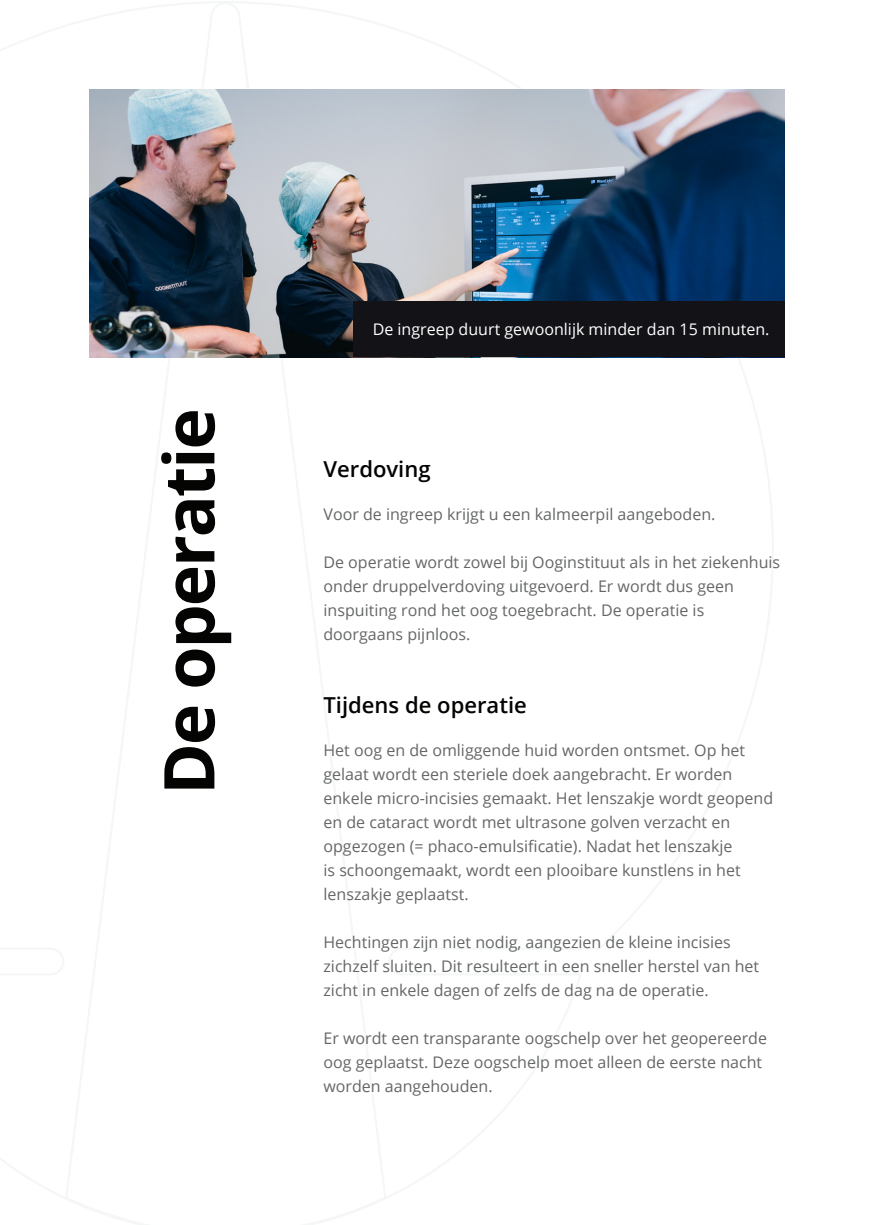
<style>
.page{position:relative;width:874px;height:1225px;background:#fff}
.page>*{position:absolute;margin:0;border:0;box-sizing:border-box;transform-origin:0 0}
.t1{font:700 70px "Open Sans";letter-spacing:-.03em;color:#040503}
.t2{font:600 22px "Open Sans";color:#040503}
.t3{font:16px/24px "Open Sans";color:#656666}
.t4{font:16px "Open Sans";color:#fff}
</style>
<div class="page">
<img style="left:89px;top:89px;width:695px;height:268px">
<div style="left:353px;top:301px;width:431px;height:56px;background:#131217"></div>
<p class="t1" style="left:139px;top:795px;width:388px;rotate:-90deg">De operatie</p>
<p class="t4" style="left:372px;top:318px;width:398px">De ingreep duurt gewoonlijk minder dan 15 minuten.</p>
<p class="t2" style="left:323px;top:454px;width:109px">Verdoving</p>
<p class="t3" style="left:323px;top:502px;width:393px">Voor de ingreep krijgt u een kalmeerpil aangeboden.</p>
<p class="t3" style="left:323px;top:550px;width:458px">De operatie wordt zowel bij Ooginstituut als in het ziekenhuis onder druppelverdoving uitgevoerd. Er wordt dus geen inspuiting rond het oog toegebracht. De operatie is doorgaans pijnloos.</p>
<p class="t2" style="left:323px;top:689px;width:205px">Tijdens de operatie</p>
<p class="t3" style="left:323px;top:737px;width:451px">Het oog en de omliggende huid worden ontsmet. Op het gelaat wordt een steriele doek aangebracht. Er worden enkele micro-incisies gemaakt. Het lenszakje wordt geopend en de cataract wordt met ultrasone golven verzacht en opgezogen (= phaco-emulsificatie). Nadat het lenszakje<br>is schoongemaakt, wordt een plooibare kunstlens in het lenszakje geplaatst.</p>
<p class="t3" style="left:323px;top:929px;width:437px">Hechtingen zijn niet nodig, aangezien de kleine incisies zichzelf sluiten. Dit resulteert in een sneller herstel van het zicht in enkele dagen of zelfs de dag na de operatie.</p>
<p class="t3" style="left:323px;top:1025px;width:445px">Er wordt een transparante oogschelp over het geopereerde oog geplaatst. Deze oogschelp moet alleen de eerste nacht worden aangehouden.</p>
</div>
